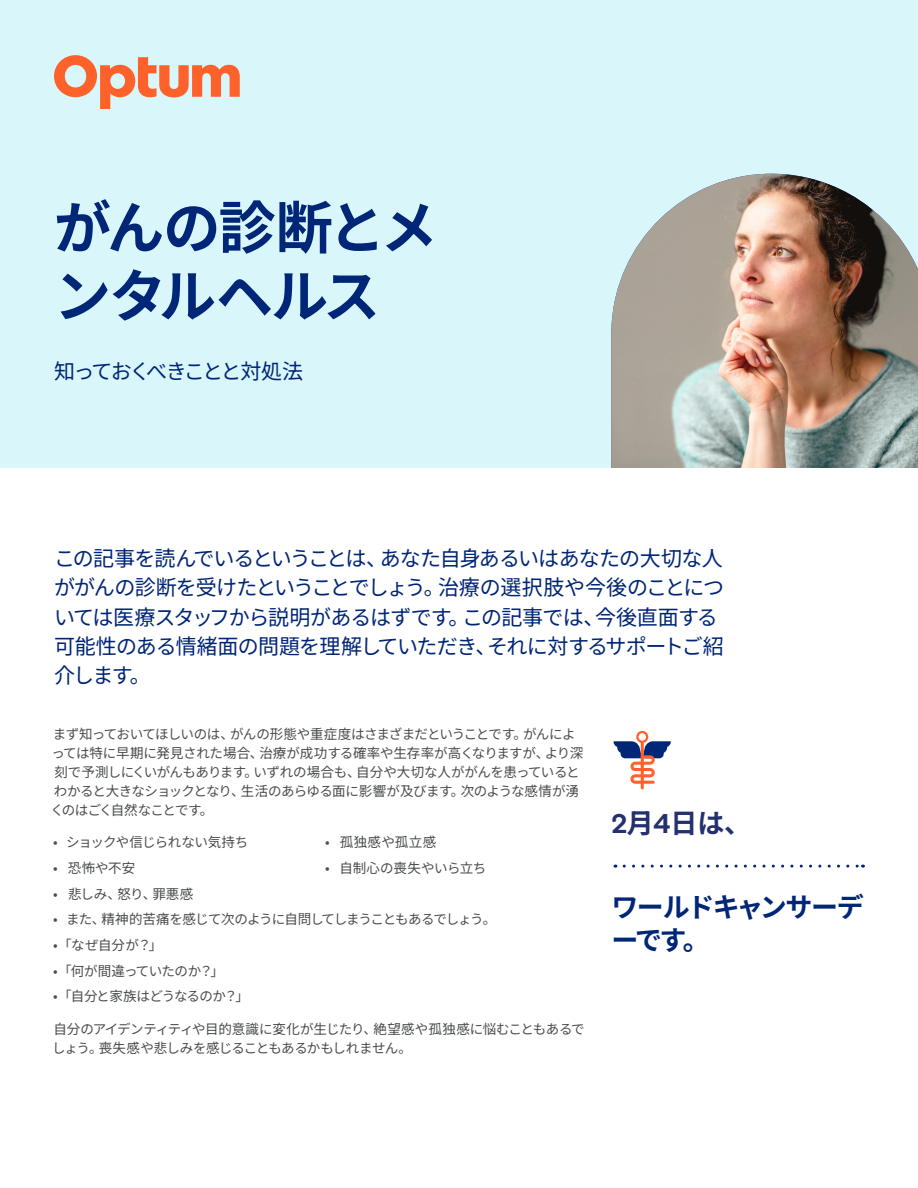
<style>
.page{position:relative;width:918px;height:1188px;background:#fff}
.page>*{position:absolute;margin:0;border:0;box-sizing:border-box;transform-origin:0 0}
.Headline{font:700 57px/68.4px "Noto Sans JP";letter-spacing:-.03em;color:#002677}
.t1{font:700 27px/32.4px "Noto Sans JP";letter-spacing:-.065em;color:#002677}
.t2{font:700 27px "Noto Sans JP";color:#24316f}
.Intro{font:21px/29.4px "Noto Sans JP";letter-spacing:-.045em;color:#002677}
.Intro-2{font:21px "Noto Sans JP";letter-spacing:-.09em;color:#002677}
.Body{font:13.5px/18.9px "Noto Sans JP";letter-spacing:-.03em;color:#4b4d4f}
.Body-2{font:13.5px "Noto Sans JP";letter-spacing:-.01em;color:#4b4d4f}
.Body-3{font:13.5px "Noto Sans JP";letter-spacing:-.055em;color:#4b4d4f}
.Body-4{font:13.5px "Noto Sans JP";letter-spacing:-.06em;color:#4b4d4f}
.Body-5{font:13.5px "Noto Sans JP";letter-spacing:-.005em;color:#4b4d4f}
.Body-6{font:13.5px "Noto Sans JP";letter-spacing:.025em;color:#4b4d4f}
.s1{font-family:"Enterprise Sans"}
</style>
<div class="page">
<svg style="left:624px;top:865px;width:239px;height:3px"></svg>
<div style="left:0;top:0;width:918px;height:468px;background:#d9f6fa"></div>
<hr style="left:641px;top:741px;width:3px;height:48px;background:#ff612b;border-radius:2px">
<svg style="left:613px;top:731px;width:58px;height:53px"></svg>
<div style="left:639px;top:733px;width:7px;height:8px;background:#fff;border-radius:50%"></div>
<img style="left:611px;top:174px;width:307px;height:294px">
<svg style="left:54px;top:55px;width:186px;height:54px"></svg>
<p class="Headline" style="left:54px;top:195px;width:385px">がんの診断とメンタルヘルス</p>
<p class="Intro-2" style="left:54px;top:359px;width:251px">知っておくべきことと対処法</p>
<p class="Intro" style="left:54px;top:544px;width:672px">この記事を読んでいるということは、あなた自身あるいはあなたの大切な人ががんの診断を受けたということでしょう。治療の選択肢や今後のことについては医療スタッフから説明があるはずです。この記事では、今後直面する可能性のある情緒面の問題を理解していただき、それに対するサポートご紹介します。</p>
<p class="Body" style="left:53px;top:725px;width:524px">まず知っておいてほしいのは、がんの形態や重症度はさまざまだということです。がんによ</p>
<p class="Body-2" style="left:51px;top:746px;width:533px">っては特に早期に発見された場合、治療が成功する確率や生存率が高くなりますが、より深</p>
<p class="Body" style="left:55px;top:763px;width:527px">刻で予測しにくいがんもあります。いずれの場合も、自分や大切な人ががんを患っていると</p>
<p class="Body" style="left:54px;top:782px;width:527px">わかると大きなショックとなり、生活のあらゆる面に影響が及びます。次のような感情が湧</p>
<p class="Body-4" style="left:50px;top:802px;width:164px">くのはごく自然なことです。</p>
<p class="Body" style="left:53px;top:833px;width:197px">• ショックや信じられない気持ち</p>
<p class="Body" style="left:53px;top:859px;width:84px">• 恐怖や不安</p>
<p class="Body" style="left:53px;top:885px;width:142px">• 悲しみ、怒り、罪悪感</p>
<p class="Body-6" style="left:325px;top:835px;width:113px">• 孤独感や孤立感</p>
<p class="Body-5" style="left:325px;top:860px;width:163px">• 自制心の喪失やいら立ち</p>
<p class="Body-3" style="left:53px;top:912px;width:445px">• また、精神的苦痛を感じて次のように自問してしまうこともあるでしょう。</p>
<p class="Body" style="left:53px;top:936px;width:111px">•「なぜ自分が？」</p>
<p class="Body" style="left:53px;top:962px;width:173px">•「何が間違っていたのか？」</p>
<p class="Body" style="left:53px;top:987px;width:197px">•「自分と家族はどうなるのか？」</p>
<p class="Body" style="left:52px;top:1020px;width:534px">自分のアイデンティティや目的意識に変化が生じたり、絶望感や孤独感に悩むこともあるでしょう。喪失感や悲しみを感じることもあるかもしれません。</p>
<p class="t2" style="left:612px;top:808px;width:141px"><span class="s1">2</span>月<span class="s1">4</span>日は、</p>
<p class="t1" style="left:611px;top:892px;width:254px">ワールドキャンサーデーです。</p>
</div>
